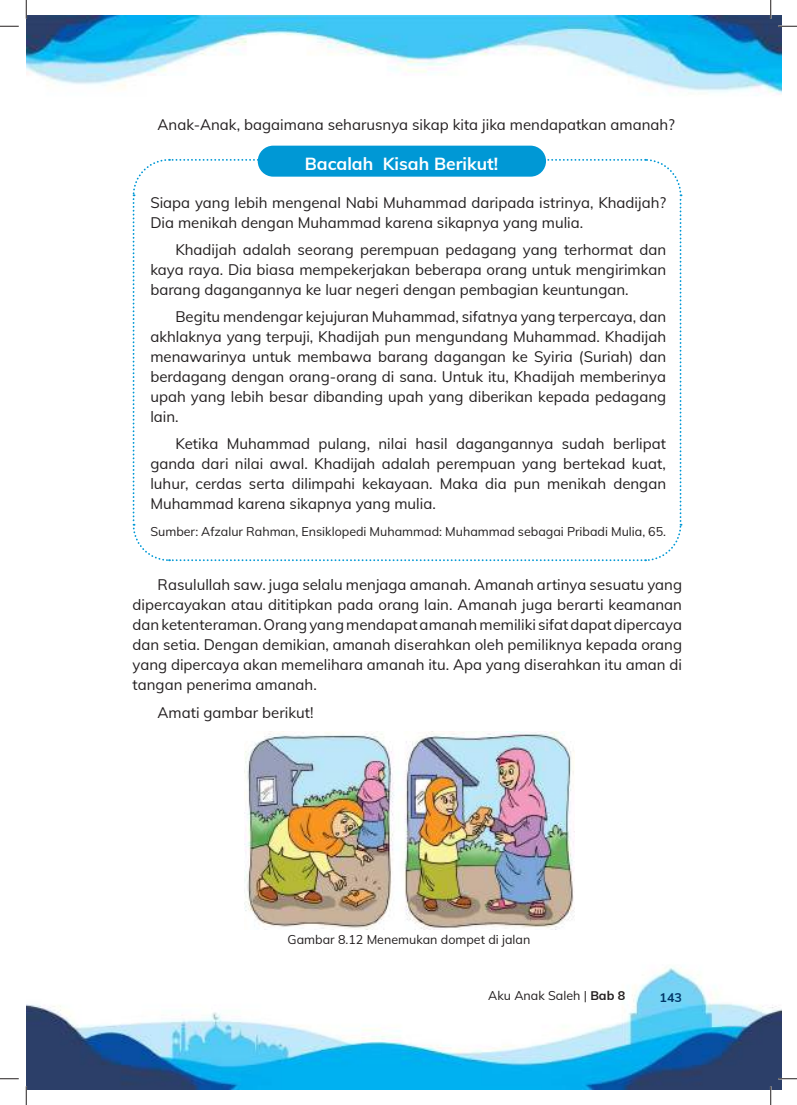
<style>
.page{position:relative;width:797px;height:1105px;background:#fff}
.page>*{position:absolute;margin:0;border:0;box-sizing:border-box;transform-origin:0 0}
.t1{font:700 17.5px "Mulish";color:#fff}
.t2{font:15px/20px "Mulish";color:#231f20;text-align:justify}
.t3{font:12.5px "Mulish";color:#231f20}
.t4{font:700 12.5px "Mulish";color:#013668}
.s1{font-weight:700}
</style>
<div class="page">
<img style="left:26px;top:908px;width:755px;height:181px">
<img style="left:26px;top:16px;width:755px;height:80px">
<svg style="left:132px;top:158px;width:550px;height:404px"></svg>
<div style="left:258px;top:146px;width:288px;height:31px;background:#0098d5;border-radius:16px"></div>
<img style="left:244px;top:731px;width:330px;height:199px">
<svg style="left:0;top:25px;width:19px;height:2px"></svg>
<svg style="left:778px;top:25px;width:19px;height:2px"></svg>
<svg style="left:0;top:1078px;width:19px;height:1px"></svg>
<svg style="left:778px;top:1078px;width:19px;height:1px"></svg>
<svg style="left:25px;top:0;width:2px;height:19px"></svg>
<svg style="left:25px;top:1086px;width:2px;height:19px"></svg>
<svg style="left:770px;top:0;width:1px;height:19px"></svg>
<svg style="left:770px;top:1086px;width:1px;height:19px"></svg>
<p class="t2" style="left:158px;top:116px;width:519px">Anak-Anak, bagaimana seharusnya sikap kita jika mendapatkan amanah?</p>
<p class="t1" style="left:305px;top:157px;width:195px">Bacalah Kisah Berikut!</p>
<p class="t2" style="left:150px;top:194px;width:517px">Siapa yang lebih mengenal Nabi Muhammad daripada istrinya, Khadijah?<br>Dia menikah dengan Muhammad karena sikapnya yang mulia.</p>
<p class="t2" style="left:150px;top:241px;width:517px;text-indent:25px">Khadijah adalah seorang perempuan pedagang yang terhormat dan kaya raya. Dia biasa mempekerjakan beberapa orang untuk mengirimkan barang dagangannya ke luar negeri dengan pembagian keuntungan.</p>
<p class="t2" style="left:150px;top:308px;width:517px;text-indent:25px">Begitu mendengar kejujuran Muhammad, sifatnya yang terpercaya, dan akhlaknya yang terpuji, Khadijah pun mengundang Muhammad. Khadijah menawarinya untuk membawa barang dagangan ke Syiria (Suriah) dan berdagang dengan orang-orang di sana. Untuk itu, Khadijah memberinya upah yang lebih besar dibanding upah yang diberikan kepada pedagang lain.</p>
<p class="t2" style="left:150px;top:435px;width:517px;text-indent:25px">Ketika Muhammad pulang, nilai hasil dagangannya sudah berlipat ganda dari nilai awal. Khadijah adalah perempuan yang bertekad kuat, luhur, cerdas serta dilimpahi kekayaan. Maka dia pun menikah dengan Muhammad karena sikapnya yang mulia.</p>
<p class="t3" style="left:150px;top:527px;width:517px">Sumber: Afzalur Rahman, Ensiklopedi Muhammad: Muhammad sebagai Pribadi Mulia, 65.</p>
<p class="t2" style="left:133px;top:576px;width:551px;text-indent:25px">Rasulullah saw. juga selalu menjaga amanah. Amanah artinya sesuatu yang dipercayakan atau dititipkan pada orang lain. Amanah juga berarti keamanan dan ketenteraman. Orang yang mendapat amanah memiliki sifat dapat dipercaya dan setia. Dengan demikian, amanah diserahkan oleh pemiliknya kepada orang yang dipercaya akan memelihara amanah itu. Apa yang diserahkan itu aman di tangan penerima amanah.</p>
<p class="t2" style="left:158px;top:704px;width:157px">Amati gambar berikut!</p>
<p class="t3" style="left:287px;top:934px;width:244px">Gambar 8.12 Menemukan dompet di jalan</p>
<p class="t3" style="left:488px;top:991px;width:139px">Aku Anak Saleh | <span class="s1">Bab 8</span></p>
<p class="t4" style="left:659px;top:993px;width:24px">143</p>
</div>
